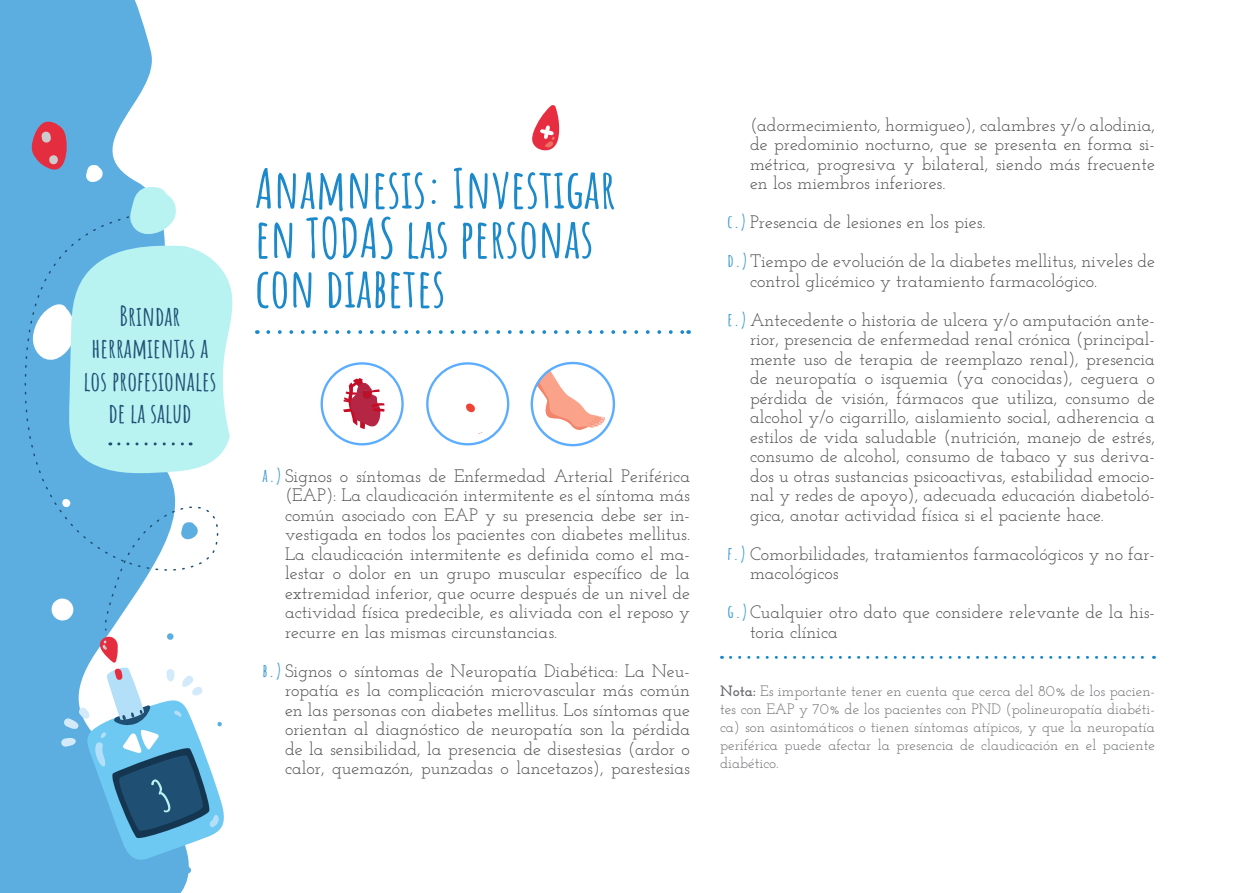
<style>
.page{position:relative;width:1260px;height:893px;background:#fff}
.page>*{position:absolute;margin:0;border:0;box-sizing:border-box;transform-origin:0 0}
.TITULOS_NUEVOS{font:700 54px/49.5px "Amatic SC";color:#1b89ca}
._10__Destacados__2{font:700 27px/32.4px "Amatic SC";color:#1f5074;text-align:center}
.t1{font:18px/19.5px "Josefin Slab";color:#4b4c4d;text-align:justify}
._8__Pie_de_Foto{font:15px/18px "Josefin Slab";color:#6c6d70;text-align:justify}
.s1{font-family:"Amatic SC";font-weight:700;color:#3d9bd2}
.s2{font-weight:700}
</style>
<div class="page">
<svg style="left:0;top:0;width:189px;height:892px;fill:#5caee1"></svg>
<svg style="left:86px;top:165px;width:17px;height:17px"></svg>
<svg style="left:7px;top:211px;width:212px;height:412px"></svg>
<svg style="left:32px;top:119px;width:37px;height:54px;background:#b36582"></svg>
<svg style="left:130px;top:186px;width:48px;height:49px"></svg>
<svg style="left:268px;top:330px;width:414px;height:4px"></svg>
<svg style="left:32px;top:244px;width:201px;height:230px;background:#abe5ef"></svg>
<svg style="left:532px;top:105px;width:27px;height:46px"></svg>
<svg style="left:343px;top:378px;width:42px;height:51px"></svg>
<div style="left:321px;top:362px;width:83px;height:83px;border:2px solid #5cadff;border-radius:50%"></div>
<svg style="left:436px;top:372px;width:63px;height:63px"></svg>
<div style="left:426px;top:362px;width:83px;height:83px;border:2px solid #5cadff;border-radius:50%"></div>
<svg style="left:532px;top:363px;width:82px;height:82px"></svg>
<svg style="left:532px;top:367px;width:74px;height:63px"></svg>
<div style="left:531px;top:362px;width:84px;height:84px;border:2px solid #5cadff;border-radius:50%"></div>
<svg style="left:730px;top:656px;width:425px;height:2px"></svg>
<svg style="left:57px;top:627px;width:167px;height:246px"></svg>
<p class="_10__Destacados__2" style="left:83px;top:298px;width:135px">Brindar herramientas a los profesionales de la salud</p>
<p class="TITULOS_NUEVOS" style="left:255px;top:160px;width:362px">Anamnesis: Investigar en TODAS las personas con diabetes</p>
<p class="t1" style="left:285px;top:466px;width:407px;text-indent:-22px"><span class="s1">a.)</span> Signos o síntomas de Enfermedad Arterial Periférica (EAP): La claudicación intermitente es el síntoma más común asociado con EAP y su presencia debe ser in&shy;vestigada en todos los pacientes con diabetes mellitus.<br>La claudicación intermitente es definida como el ma&shy;lestar o dolor en un grupo muscular específico de la extremidad inferior, que ocurre después de un nivel de actividad física predecible, es aliviada con el reposo y recurre en las mismas circunstancias.</p>
<p class="t1" style="left:285px;top:661px;width:407px;text-indent:-22px"><span class="s1">b.)</span> Signos o síntomas de Neuropatía Diabética: La Neu&shy;ropatía es la complicación microvascular más común en las personas con diabetes mellitus. Los síntomas que orientan al diagnóstico de neuropatía son la pérdida de la sensibilidad, la presencia de disestesias (ardor o calor, quemazón, punzadas o lancetazos), parestesias</p>
<p class="t1" style="left:750px;top:115px;width:407px">(adormecimiento, hormigueo), calambres y/o alodinia, de predominio nocturno, que se presenta en forma si&shy;métrica, progresiva y bilateral, siendo más frecuente en los miembros inferiores.</p>
<p class="t1" style="left:728px;top:212px;width:259px"><span class="s1">c.)</span> Presencia de lesiones en los pies.</p>
<p class="t1" style="left:750px;top:251px;width:407px;text-indent:-22px"><span class="s1">d.)</span>Tiempo de evolución de la diabetes mellitus, niveles de control glicémico y tratamiento farmacológico.</p>
<p class="t1" style="left:750px;top:310px;width:407px;text-indent:-22px"><span class="s1">e.)</span> Antecedente o historia de ulcera y/o amputación ante&shy;rior, presencia de enfermedad renal crónica (principal&shy;mente uso de terapia de reemplazo renal), presencia de neuropatía o isquemia (ya conocidas), ceguera o pérdida de visión, fármacos que utiliza, consumo de alcohol y/o cigarrillo, aislamiento social, adherencia a estilos de vida saludable (nutrición, manejo de estrés, consumo de alcohol, consumo de tabaco y sus deriva&shy;dos u otras sustancias psicoactivas, estabilidad emocio&shy;nal y redes de apoyo), adecuada educación diabetoló&shy;gica, anotar actividad física si el paciente hace.</p>
<p class="t1" style="left:750px;top:544px;width:407px;text-indent:-22px"><span class="s1">f.)</span> Comorbilidades, tratamientos farmacológicos y no far&shy;macológicos</p>
<p class="t1" style="left:750px;top:602px;width:407px;text-indent:-22px"><span class="s1">g.)</span>Cualquier otro dato que considere relevante de la his&shy;toria clínica</p>
<p class="_8__Pie_de_Foto" style="left:720px;top:682px;width:437px"><span class="s2">Nota:</span> Es importante tener en cuenta que cerca del 80% de los pacien&shy;tes con EAP y 70% de los pacientes con PND (polineuropatía diabéti&shy;ca) son asintomáticos o tienen síntomas atípicos, y que la neuropatía periférica puede afectar la presencia de claudicación en el paciente diabético.</p>
</div>
